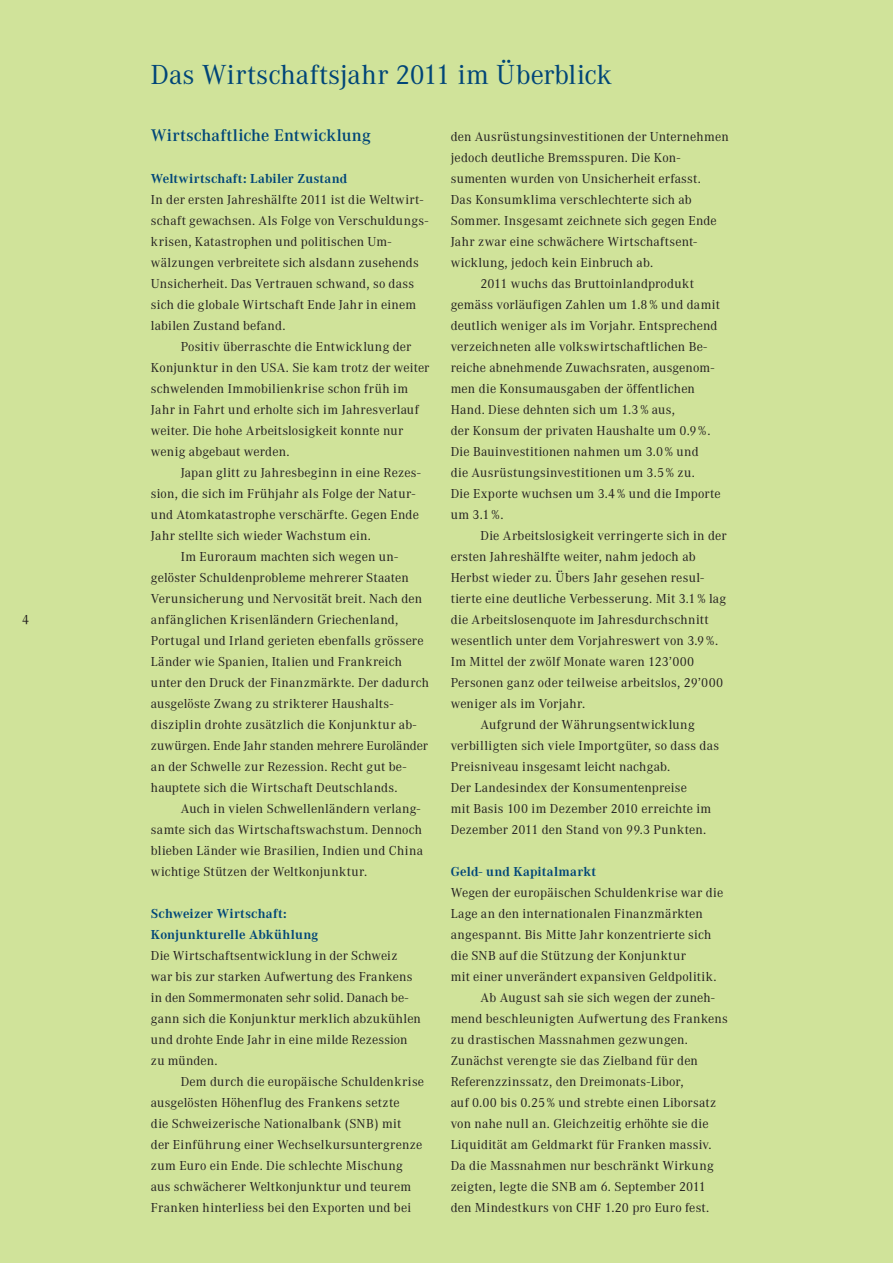
<style>
.page{position:relative;width:893px;height:1263px;background:#d0e39a}
.page>*{position:absolute;margin:0;border:0;box-sizing:border-box;transform-origin:0 0}
.t1{font:27px "Corporate ABQ";color:#004578}
.t2{font:500 16.5px "Corporate ABQ";letter-spacing:.01em;color:#004578}
.t3{font:12.75px/21px "Corporate ABQ";letter-spacing:.015em;color:#231f20}
.t4{font:700 12.75px/21px "Corporate ABQ";letter-spacing:.02em;color:#004578}
.t5{font:12.75px "Corporate ABQ";letter-spacing:-.005em;color:#231f20}
</style>
<div class="page">
<p class="t3" style="left:22px;top:609px;width:9px">4</p>
<h1 class="t1" style="left:151px;top:59px;width:463px">Das Wirtschaftsjahr 2011 im Überblick</h1>
<p class="t2" style="left:151px;top:125px;width:221px">Wirtschaftliche Entwicklung</p>
<p class="t4" style="left:151px;top:168px;width:198px">Weltwirtschaft: Labiler Zustand</p>
<p class="t3" style="left:151px;top:189px;width:279px">In der ersten Jahreshälfte 2011 ist die Weltwirt&shy;schaft gewachsen. Als Folge von Verschuldungs&shy;krisen, Katastrophen und politischen Um&shy;wälzungen verbreitete sich alsdann zusehends Unsicherheit. Das Vertrauen schwand, so dass sich die globale Wirtschaft Ende Jahr in einem labilen Zustand befand.</p>
<p class="t3" style="left:151px;top:336px;width:280px;text-indent:30px">Positiv überraschte die Entwicklung der Konjunktur in den USA. Sie kam trotz der weiter schwelenden Immobilienkrise schon früh im Jahr in Fahrt und erholte sich im Jahresverlauf weiter. Die hohe Arbeitslosigkeit konnte nur wenig abgebaut werden.</p>
<p class="t3" style="left:181px;top:462px;width:241px">Japan glitt zu Jahresbeginn in eine Rezes-</p>
<p class="t3" style="left:151px;top:483px;width:266px">sion, die sich im Frühjahr als Folge der Natur-</p>
<p class="t3" style="left:151px;top:504px;width:269px">und Atomkatastrophe verschärfte. Gegen Ende</p>
<p class="t3" style="left:151px;top:525px;width:222px">Jahr stellte sich wieder Wachstum ein.</p>
<p class="t3" style="left:181px;top:546px;width:219px">Im Euroraum machten sich wegen un-</p>
<p class="t3" style="left:151px;top:567px;width:259px">gelöster Schuldenprobleme mehrerer Staaten</p>
<p class="t3" style="left:151px;top:588px;width:273px">Verunsicherung und Nervosität breit. Nach den</p>
<p class="t3" style="left:151px;top:609px;width:249px">anfänglichen Krisenländern Griechenland,</p>
<p class="t3" style="left:151px;top:630px;width:274px">Portugal und Irland gerieten ebenfalls grössere</p>
<p class="t3" style="left:151px;top:651px;width:253px">Länder wie Spanien, Italien und Frankreich</p>
<p class="t3" style="left:151px;top:672px;width:280px">unter den Druck der Finanzmärkte. Der dadurch</p>
<p class="t3" style="left:151px;top:693px;width:244px">ausgelöste Zwang zu strikterer Haushalts-</p>
<p class="t3" style="left:151px;top:714px;width:267px">disziplin drohte zusätzlich die Konjunktur ab-</p>
<p class="t5" style="left:151px;top:738px;width:278px">zuwürgen. Ende Jahr standen mehrere Euroländer</p>
<p class="t3" style="left:151px;top:756px;width:257px">an der Schwelle zur Rezession. Recht gut be-</p>
<p class="t3" style="left:151px;top:777px;width:248px">hauptete sich die Wirtschaft Deutschlands.</p>
<p class="t3" style="left:181px;top:798px;width:241px">Auch in vielen Schwellenländern verlang-</p>
<p class="t3" style="left:151px;top:819px;width:273px">samte sich das Wirtschaftswachstum. Dennoch</p>
<p class="t3" style="left:151px;top:840px;width:273px">blieben Länder wie Brasilien, Indien und China</p>
<p class="t3" style="left:151px;top:861px;width:218px">wichtige Stützen der Weltkonjunktur.</p>
<p class="t4" style="left:151px;top:903px;width:169px">Schweizer Wirtschaft:<br>Konjunkturelle Abkühlung</p>
<p class="t3" style="left:151px;top:945px;width:272px">Die Wirtschaftsentwicklung in der Schweiz war bis zur starken Aufwertung des Frankens in den Sommermonaten sehr solid. Danach be&shy;gann sich die Konjunktur merklich abzukühlen und drohte Ende Jahr in eine milde Rezession zu münden.</p>
<p class="t3" style="left:151px;top:1071px;width:275px;text-indent:30px">Dem durch die europäische Schuldenkrise ausgelösten Höhenflug des Frankens setzte<br>die Schweizerische Nationalbank (SNB) mit<br>der Einführung einer Wechselkursuntergrenze zum Euro ein Ende. Die schlechte Mischung aus schwächerer Weltkonjunktur und teurem Franken hinterliess bei den Exporten und bei</p>
<p class="t3" style="left:451px;top:126px;width:279px">den Ausrüstungsinvestitionen der Unternehmen</p>
<p class="t3" style="left:451px;top:147px;width:231px">jedoch deutliche Bremsspuren. Die Kon-</p>
<p class="t3" style="left:451px;top:168px;width:252px">sumenten wurden von Unsicherheit erfasst.</p>
<p class="t3" style="left:451px;top:189px;width:243px">Das Konsumklima verschlechterte sich ab</p>
<p class="t3" style="left:451px;top:210px;width:268px">Sommer. Insgesamt zeichnete sich gegen Ende</p>
<p class="t3" style="left:451px;top:231px;width:248px">Jahr zwar eine schwächere Wirtschaftsent-</p>
<p class="t3" style="left:451px;top:252px;width:204px">wicklung, jedoch kein Einbruch ab.</p>
<p class="t3" style="left:480px;top:273px;width:215px">2011 wuchs das Bruttoinlandprodukt</p>
<p class="t3" style="left:451px;top:294px;width:271px">gemäss vorläufigen Zahlen um 1.8% und damit</p>
<p class="t3" style="left:451px;top:315px;width:268px">deutlich weniger als im Vorjahr. Entsprechend</p>
<p class="t3" style="left:451px;top:336px;width:258px">verzeichneten alle volkswirtschaftlichen Be-</p>
<p class="t3" style="left:451px;top:357px;width:265px">reiche abnehmende Zuwachsraten, ausgenom-</p>
<p class="t3" style="left:451px;top:378px;width:246px">men die Konsumausgaben der öffentlichen</p>
<p class="t3" style="left:451px;top:399px;width:226px">Hand. Diese dehnten sich um 1.3% aus,</p>
<p class="t3" style="left:451px;top:420px;width:261px">der Konsum der privaten Haushalte um 0.9%.</p>
<p class="t3" style="left:451px;top:441px;width:249px">Die Bauinvestitionen nahmen um 3.0% und</p>
<p class="t3" style="left:451px;top:462px;width:246px">die Ausrüstungsinvestitionen um 3.5% zu.</p>
<p class="t3" style="left:451px;top:483px;width:272px">Die Exporte wuchsen um 3.4% und die Importe</p>
<p class="t3" style="left:451px;top:504px;width:55px">um 3.1%.</p>
<p class="t3" style="left:480px;top:525px;width:248px">Die Arbeitslosigkeit verringerte sich in der</p>
<p class="t3" style="left:451px;top:546px;width:246px">ersten Jahreshälfte weiter, nahm jedoch ab</p>
<p class="t3" style="left:451px;top:567px;width:255px">Herbst wieder zu. Übers Jahr gesehen resul-</p>
<p class="t3" style="left:451px;top:588px;width:277px">tierte eine deutliche Verbesserung. Mit 3.1% lag</p>
<p class="t3" style="left:451px;top:609px;width:259px">die Arbeitslosenquote im Jahresdurchschnitt</p>
<p class="t3" style="left:451px;top:630px;width:269px">wesentlich unter dem Vorjahreswert von 3.9%.</p>
<p class="t3" style="left:451px;top:651px;width:245px">Im Mittel der zwölf Monate waren 123’000</p>
<p class="t3" style="left:451px;top:672px;width:274px">Personen ganz oder teilweise arbeitslos, 29’000</p>
<p class="t3" style="left:451px;top:693px;width:136px">weniger als im Vorjahr.</p>
<p class="t3" style="left:480px;top:714px;width:216px">Aufgrund der Währungsentwicklung</p>
<p class="t3" style="left:451px;top:735px;width:270px">verbilligten sich viele Importgüter, so dass das</p>
<p class="t3" style="left:451px;top:756px;width:221px">Preisniveau insgesamt leicht nachgab.</p>
<p class="t3" style="left:451px;top:777px;width:238px">Der Landesindex der Konsumentenpreise</p>
<p class="t3" style="left:451px;top:798px;width:262px">mit Basis 100 im Dezember 2010 erreichte im</p>
<p class="t3" style="left:451px;top:819px;width:257px">Dezember 2011 den Stand von 99.3 Punkten.</p>
<p class="t4" style="left:451px;top:861px;width:147px">Geld- und Kapitalmarkt</p>
<p class="t3" style="left:451px;top:882px;width:274px">Wegen der europäischen Schuldenkrise war die</p>
<p class="t3" style="left:451px;top:903px;width:254px">Lage an den internationalen Finanzmärkten</p>
<p class="t3" style="left:451px;top:924px;width:262px">angespannt. Bis Mitte Jahr konzentrierte sich</p>
<p class="t3" style="left:451px;top:945px;width:237px">die SNB auf die Stützung der Konjunktur</p>
<p class="t3" style="left:451px;top:966px;width:267px">mit einer unverändert expansiven Geldpolitik.</p>
<p class="t3" style="left:480px;top:987px;width:236px">Ab August sah sie sich wegen der zuneh-</p>
<p class="t3" style="left:451px;top:1008px;width:279px">mend beschleunigten Aufwertung des Frankens</p>
<p class="t3" style="left:451px;top:1029px;width:239px">zu drastischen Massnahmen gezwungen.</p>
<p class="t3" style="left:451px;top:1050px;width:249px">Zunächst verengte sie das Zielband für den</p>
<p class="t3" style="left:451px;top:1071px;width:234px">Referenzzinssatz, den Dreimonats-Libor,</p>
<p class="t3" style="left:451px;top:1092px;width:267px">auf 0.00 bis 0.25% und strebte einen Liborsatz</p>
<p class="t3" style="left:451px;top:1113px;width:259px">von nahe null an. Gleichzeitig erhöhte sie die</p>
<p class="t3" style="left:451px;top:1134px;width:262px">Liquidität am Geldmarkt für Franken massiv.</p>
<p class="t3" style="left:451px;top:1155px;width:265px">Da die Massnahmen nur beschränkt Wirkung</p>
<p class="t3" style="left:451px;top:1176px;width:257px">zeigten, legte die SNB am 6. September 2011</p>
<p class="t3" style="left:451px;top:1197px;width:260px">den Mindestkurs von CHF 1.20 pro Euro fest.</p>
</div>
